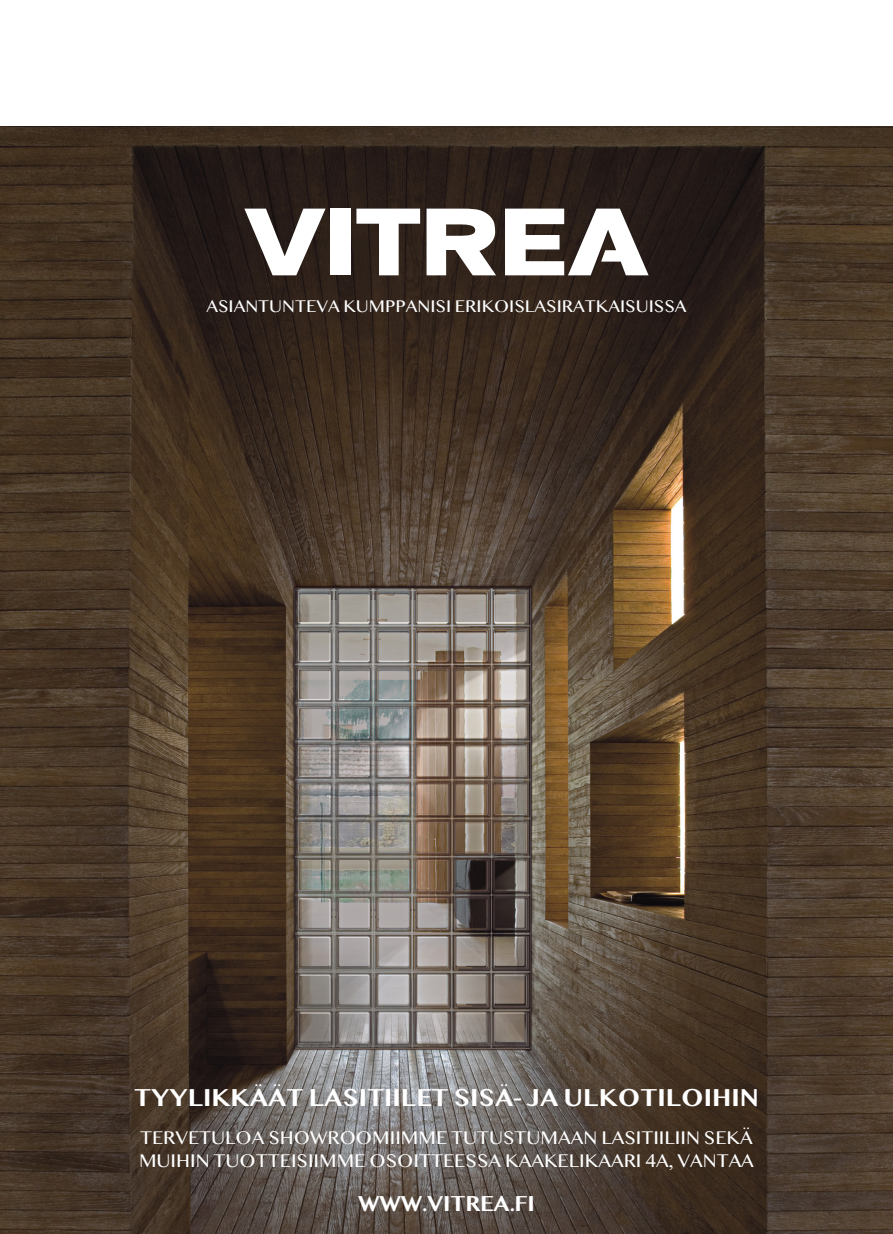
<style>
.page{position:relative;width:893px;height:1234px;background:#fff}
.page>*{position:absolute;margin:0;border:0;box-sizing:border-box;transform-origin:0 0}
.t1{font:700 25.5px "Myanmar MN";color:#fff}
.t2{font:700 22.5px "Myanmar MN";color:#fff}
.t3{font:19.5px/23.4px "Myanmar MN";color:#fff}
.t4{font:18px "Myanmar MN";color:#fff}
.t5{font:18px "Minion Pro";color:#fff}
.t6{font:15px "Minion Pro";color:#fff}
</style>
<div class="page">
<img style="left:0;top:126px;width:893px;height:1107px">
<svg style="left:244px;top:208px;width:82px;height:67px"></svg>
<div style="left:331px;top:208px;width:20px;height:67px;background:#fff"></div>
<svg style="left:356px;top:208px;width:64px;height:67px"></svg>
<svg style="left:427px;top:208px;width:69px;height:67px"></svg>
<svg style="left:505px;top:208px;width:144px;height:67px"></svg>
<p class="t4" style="left:206px;top:295px;width:482px">ASIANTUNTEVA KUMPPANISI ERIKOISLASIRATKAISUISSA</p>
<p class="t5" style="left:254px;top:1068px;width:28px">.. ..</p>
<p class="t5" style="left:500px;top:1068px;width:10px">..</p>
<p class="t1" style="left:134px;top:1081px;width:626px">TYYLIKKAAT LASITIILET SISA- JA ULKOTILOIHIN</p>
<p class="t3" style="left:139px;top:1125px;width:616px">TERVETULOA SHOWROOMIIMME TUTUSTUMAAN LASITIILIIN SEKA<br>MUIHIN TUOTTEISIIMME OSOITTEESSA KAAKELIKAARI 4A, VANTAA</p>
<p class="t2" style="left:358px;top:1189px;width:178px">WWW.VITREA.FI</p>
<p class="t6" style="left:743px;top:1113px;width:8px">..</p>
</div>
